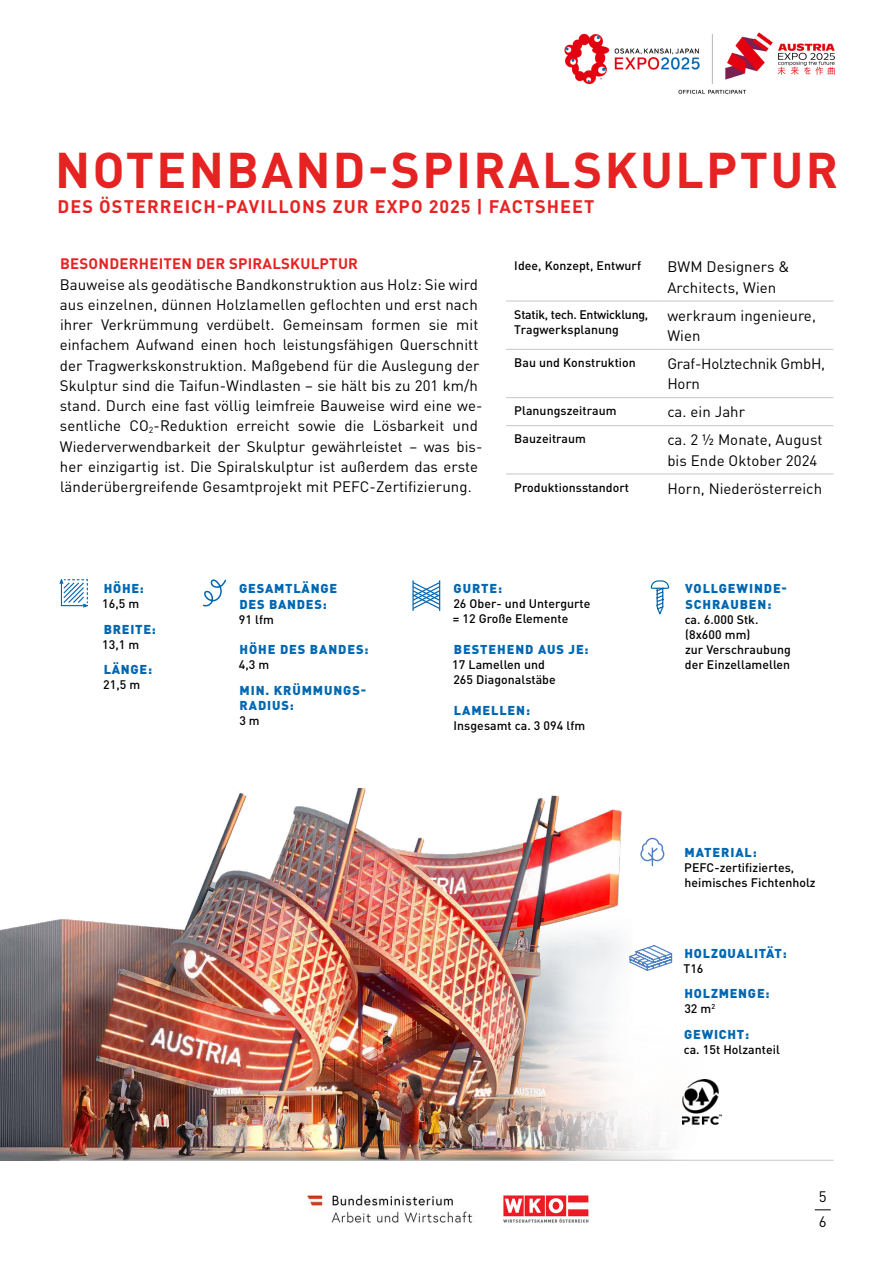
<style>
.page{position:relative;width:893px;height:1263px;background:#fff}
.page>*{position:absolute;margin:0;border:0;box-sizing:border-box;transform-origin:0 0}
.t1{font:700 49.5px "DIN Pro";letter-spacing:.05em;color:#e52322}
.t2{font:700 18px "DIN Pro";letter-spacing:.06em;color:#e52322}
.t3{font:15px/20.2px "DIN Pro";letter-spacing:.005em;color:#000}
.t4{font:700 15px "DIN Pro";letter-spacing:.015em;color:#e52322}
.t5{font:15px/20.2px "DIN Pro";letter-spacing:-.015em;color:#000}
.t6{font:900 12.75px/15.8px "DIN Pro";letter-spacing:.07em;color:#0067b1}
.t7{font:500 12.3px/15px "DIN Pro";letter-spacing:.005em;color:#000}
.t8{font:500 12.3px/15px "DIN Pro";letter-spacing:-.02em;color:#000}
</style>
<div class="page">
<img style="left:0;top:789px;width:727px;height:371px">
<svg style="left:60px;top:579px;width:28px;height:29px"></svg>
<svg style="left:629px;top:944px;width:44px;height:28px"></svg>
<svg style="left:640px;top:838px;width:24px;height:28px"></svg>
<svg style="left:203px;top:579px;width:24px;height:27px"></svg>
<svg style="left:412px;top:581px;width:29px;height:29px"></svg>
<svg style="left:650px;top:580px;width:20px;height:35px"></svg>
<img style="left:682px;top:1079px;width:39px;height:46px">
<img style="left:307px;top:1194px;width:166px;height:29px">
<img style="left:503px;top:1195px;width:86px;height:28px">
<hr style="left:60px;top:1160px;width:773px;height:1px;background:#c6c6c6">
<svg style="left:815px;top:1209px;width:16px;height:1px"></svg>
<img style="left:564px;top:32px;width:271px;height:63px">
<hr style="left:506px;top:301px;width:153px;height:1px;background:#c6c6c6">
<hr style="left:659px;top:301px;width:174px;height:1px;background:#c6c6c6">
<hr style="left:506px;top:349px;width:153px;height:1px;background:#c6c6c6">
<hr style="left:659px;top:349px;width:174px;height:1px;background:#c6c6c6">
<hr style="left:506px;top:397px;width:153px;height:1px;background:#c6c6c6">
<hr style="left:659px;top:397px;width:174px;height:1px;background:#c6c6c6">
<hr style="left:506px;top:425px;width:153px;height:1px;background:#c6c6c6">
<hr style="left:659px;top:425px;width:174px;height:1px;background:#c6c6c6">
<hr style="left:506px;top:474px;width:153px;height:1px;background:#c6c6c6">
<hr style="left:659px;top:474px;width:174px;height:1px;background:#c6c6c6">
<h1 class="t1" style="left:55px;top:137px;width:785px">NOTENBAND-SPIRALSKULPTUR</h1>
<p class="t2" style="left:58px;top:194px;width:538px">DES ÖSTERREICH-PAVILLONS ZUR EXPO 2025 | FACTSHEET</p>
<p class="t4" style="left:60px;top:254px;width:299px">BESONDERHEITEN DER SPIRALSKULPTUR</p>
<p class="t3" style="left:60px;top:273px;width:424px">Bauweise als geodätische Bandkonstruktion aus Holz: Sie wird aus einzelnen, dünnen Holzlamellen geflochten und erst nach ihrer Verkrümmung verdübelt. Gemeinsam formen sie mit einfachem Aufwand einen hoch leistungsfähigen Querschnitt der Tragwerkskonstruktion. Maßgebend für die Auslegung der Skulptur sind die Taifun-Windlasten – sie hält bis zu 201 km/h stand. Durch eine fast völlig leimfreie Bauweise wird eine we&shy;sentliche CO<sub>2</sub>-Reduktion erreicht sowie die Lösbarkeit und Wiederverwendbarkeit der Skulptur gewährleistet – was bis&shy;her einzigartig ist. Die Spiralskulptur ist außerdem das erste länderübergreifende Gesamtprojekt mit PEFC-Zertifizierung.</p>
<p class="t7" style="left:514px;top:258px;width:128px">Idee, Konzept, Entwurf</p>
<p class="t3" style="left:667px;top:256px;width:124px">BWM Designers &amp;<br>Architects, Wien</p>
<p class="t8" style="left:514px;top:306px;width:135px">Statik, tech. Entwicklung,<br>Tragwerksplanung</p>
<p class="t3" style="left:667px;top:305px;width:150px">werkraum ingenieure,<br>Wien</p>
<p class="t7" style="left:514px;top:355px;width:123px">Bau und Konstruktion</p>
<p class="t5" style="left:667px;top:353px;width:159px">Graf-Holztechnik GmbH,<br>Horn</p>
<p class="t7" style="left:514px;top:403px;width:104px">Planungszeitraum</p>
<p class="t3" style="left:667px;top:401px;width:79px">ca. ein Jahr</p>
<p class="t7" style="left:514px;top:431px;width:73px">Bauzeitraum</p>
<p class="t3" style="left:667px;top:429px;width:157px">ca. 2 ½ Monate, August bis Ende Oktober 2024</p>
<p class="t7" style="left:514px;top:479px;width:116px">Produktionsstandort</p>
<p class="t3" style="left:667px;top:478px;width:156px">Horn, Niederösterreich</p>
<p class="t6" style="left:104px;top:580px;width:42px">HÖHE:</p>
<p class="t7" style="left:102px;top:596px;width:39px">16,5 m</p>
<p class="t6" style="left:104px;top:621px;width:54px">BREITE:</p>
<p class="t7" style="left:102px;top:636px;width:39px">13,1 m</p>
<p class="t6" style="left:104px;top:661px;width:50px">LÄNGE:</p>
<p class="t7" style="left:103px;top:677px;width:39px">21,5 m</p>
<p class="t6" style="left:239px;top:580px;width:99px">GESAMTLÄNGE<br>DES BANDES:</p>
<p class="t7" style="left:239px;top:612px;width:37px">91 lfm</p>
<p class="t6" style="left:240px;top:641px;width:130px">HÖHE DES BANDES:</p>
<p class="t7" style="left:239px;top:657px;width:32px">4,3 m</p>
<p class="t6" style="left:240px;top:682px;width:128px">MIN. KRÜMMUNGS-<br>RADIUS:</p>
<p class="t7" style="left:239px;top:713px;width:22px">3 m</p>
<p class="t6" style="left:454px;top:580px;width:50px">GURTE:</p>
<p class="t7" style="left:453px;top:596px;width:139px">26 Ober- und Untergurte = 12 Große Elemente</p>
<p class="t6" style="left:454px;top:641px;width:136px">BESTEHEND AUS JE:</p>
<p class="t7" style="left:452px;top:657px;width:105px">17 Lamellen und<br>265 Diagonalstäbe</p>
<p class="t6" style="left:454px;top:702px;width:78px">LAMELLEN:</p>
<p class="t7" style="left:454px;top:717px;width:133px">Insgesamt ca. 3 094 lfm</p>
<p class="t6" style="left:685px;top:580px;width:103px">VOLLGEWINDE-<br>SCHRAUBEN:</p>
<p class="t7" style="left:685px;top:612px;width:108px">ca. 6.000 Stk. (8x600 mm)<br>zur Verschraubung der Einzellamellen</p>
<p class="t6" style="left:685px;top:844px;width:74px">MATERIAL:</p>
<p class="t7" style="left:684px;top:859px;width:133px">PEFC-zertifiziertes, heimisches Fichtenholz</p>
<p class="t6" style="left:684px;top:945px;width:104px">HOLZQUALITÄT:</p>
<p class="t7" style="left:683px;top:960px;width:22px">T16</p>
<p class="t6" style="left:684px;top:985px;width:87px">HOLZMENGE:</p>
<p class="t7" style="left:684px;top:1001px;width:32px">32 m<sup>2</sup></p>
<p class="t6" style="left:684px;top:1026px;width:66px">GEWICHT:</p>
<p class="t7" style="left:684px;top:1041px;width:98px">ca. 15t Holzanteil</p>
<p class="t3" style="left:819px;top:1184px;width:9px;line-height:25.2px">5<br>6</p>
</div>
